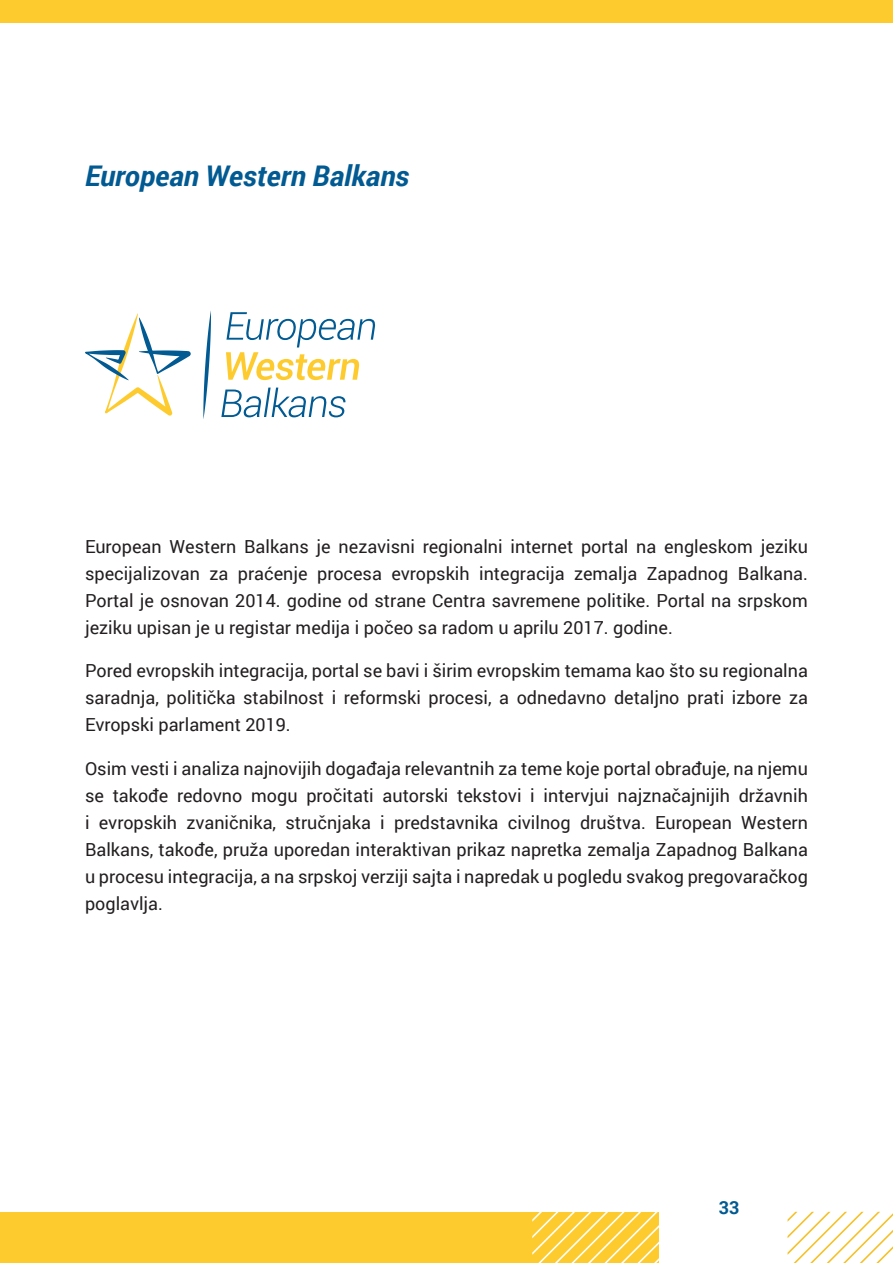
<style>
.page{position:relative;width:893px;height:1263px;background:#fff}
.page>*{position:absolute;margin:0;border:0;box-sizing:border-box;transform-origin:0 0}
.t1{font:italic 700 28.5px "Roboto";color:#015a92}
.t2{font:18px/27px "Roboto";color:#231f20;text-align:justify}
.t3{font:700 18px "Roboto";color:#015a92}
</style>
<div class="page">
<div style="left:0;top:1212px;width:659px;height:51px;background:#fecb2f"></div>
<div style="left:0;top:0;width:893px;height:23px;background:#fecb2f"></div>
<svg style="left:532px;top:1212px;width:127px;height:51px"></svg>
<svg style="left:787px;top:1212px;width:106px;height:51px"></svg>
<svg style="left:226px;top:312px;width:149px;height:68px"></svg>
<svg style="left:221px;top:388px;width:125px;height:29px"></svg>
<svg style="left:203px;top:310px;width:8px;height:109px"></svg>
<svg style="left:85px;top:313px;width:106px;height:103px"></svg>
<h1 class="t1" style="left:85px;top:156px;width:326px">European Western Balkans</h1>
<p class="t2" style="left:85px;top:532px;width:724px">European Western Balkans je nezavisni regionalni internet portal na engleskom jeziku specijalizovan za praćenje procesa evropskih integracija zemalja Zapadnog Balkana.<br>Portal je osnovan 2014. godine od strane Centra savremene politike. Portal na srpskom jeziku upisan je u registar medija i počeo sa radom u aprilu 2017. godine.</p>
<p class="t2" style="left:85px;top:656px;width:724px">Pored evropskih integracija, portal se bavi i širim evropskim temama kao što su regionalna saradnja, politička stabilnost i reformski procesi, a odnedavno detaljno prati izbore za Evropski parlament 2019.</p>
<p class="t2" style="left:85px;top:754px;width:724px">Osim vesti i analiza najnovijih događaja relevantnih za teme koje portal obrađuje, na njemu se takođe redovno mogu pročitati autorski tekstovi i intervjui najznačajnijih državnih i evropskih zvaničnika, stručnjaka i predstavnika civilnog društva. European Western Balkans, takođe, pruža uporedan interaktivan prikaz napretka zemalja Zapadnog Balkana u procesu integracija, a na srpskoj verziji sajta i napredak u pogledu svakog pregovaračkog poglavlja.</p>
<p class="t3" style="left:719px;top:1194px;width:22px">33</p>
</div>
